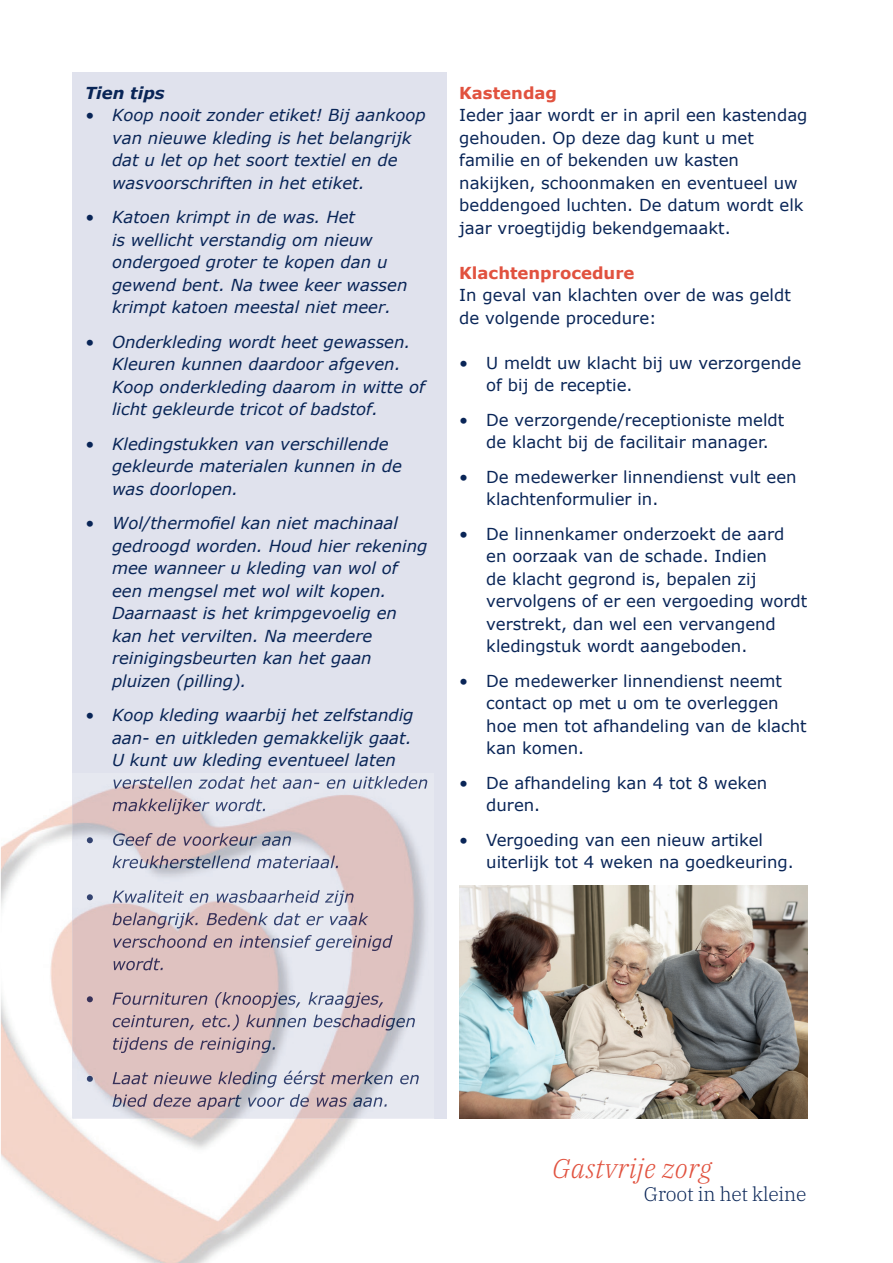
<style>
.page{position:relative;width:893px;height:1263px;background:#fff}
.page>*{position:absolute;margin:0;border:0;box-sizing:border-box;transform-origin:0 0}
.t1{font:italic 300 27px "IBM Plex Serif";letter-spacing:.01em;color:#e1523f}
.t2{font:300 19.5px "IBM Plex Serif";letter-spacing:-.01em;color:#092557}
.t3{font:16.5px/22.5px "Verdana";color:#092557}
.t4{font:italic 16.5px/22.5px "Verdana";color:#092557}
.t5{font:700 16.5px "Verdana";color:#e1523f}
.t6{font:italic 700 16.5px "Verdana";color:#092557}
</style>
<div class="page">
<div style="left:72px;top:72px;width:374px;height:1046px;background:#e0e2ed"></div>
<img style="left:1px;top:805px;width:433px;height:458px">
<img style="left:72px;top:788px;width:362px;height:330px">
<img style="left:113px;top:776px;width:315px;height:13px">
<img style="left:112px;top:798px;width:153px;height:16px">
<svg style="left:87px;top:837px;width:7px;height:9px"></svg>
<img style="left:113px;top:833px;width:179px;height:13px">
<img style="left:113px;top:855px;width:225px;height:13px">
<svg style="left:87px;top:894px;width:7px;height:9px"></svg>
<img style="left:113px;top:890px;width:242px;height:16px">
<img style="left:112px;top:912px;width:256px;height:16px">
<img style="left:113px;top:935px;width:280px;height:16px">
<img style="left:114px;top:957px;width:49px;height:13px">
<svg style="left:87px;top:996px;width:7px;height:9px"></svg>
<img style="left:113px;top:992px;width:272px;height:16px">
<img style="left:113px;top:1014px;width:303px;height:16px">
<img style="left:113px;top:1037px;width:162px;height:16px">
<svg style="left:87px;top:1076px;width:7px;height:8px"></svg>
<img style="left:113px;top:1070px;width:307px;height:17px">
<img style="left:112px;top:1094px;width:275px;height:16px">
<img style="left:459px;top:885px;width:349px;height:233px">
<p class="t6" style="left:85px;top:81px;width:81px">Tien tips</p>
<p class="t4" style="left:112px;top:104px;width:315px;text-indent:-27px">• Koop nooit zonder etiket! Bij aankoop van nieuwe kleding is het belangrijk dat u let op het soort textiel en de wasvoorschriften in het etiket.</p>
<p class="t4" style="left:112px;top:206px;width:297px;text-indent:-27px">• Katoen krimpt in de was. Het<br>is wellicht verstandig om nieuw ondergoed groter te kopen dan u gewend bent. Na twee keer wassen krimpt katoen meestal niet meer.</p>
<p class="t4" style="left:112px;top:330px;width:314px;text-indent:-27px">• Onderkleding wordt heet gewassen.<br>Kleuren kunnen daardoor afgeven.<br>Koop onderkleding daarom in witte of licht gekleurde tricot of badstof.</p>
<p class="t4" style="left:112px;top:432px;width:291px;text-indent:-27px">• Kledingstukken van verschillende gekleurde materialen kunnen in de was doorlopen.</p>
<p class="t4" style="left:112px;top:512px;width:317px;text-indent:-27px">• Wol/thermofiel kan niet machinaal gedroogd worden. Houd hier rekening mee wanneer u kleding van wol of een mengsel met wol wilt kopen.<br>Daarnaast is het krimpgevoelig en kan het vervilten. Na meerdere reinigingsbeurten kan het gaan pluizen (pilling).</p>
<p class="t4" style="left:112px;top:704px;width:303px;text-align:justify;text-indent:-27px">• Koop kleding waarbij het zelfstandig aan- en uitkleden gemakkelijk gaat.<br>U kunt uw kleding eventueel laten</p>
<p class="t5" style="left:459px;top:81px;width:99px">Kastendag</p>
<p class="t3" style="left:459px;top:104px;width:350px">Ieder jaar wordt er in april een kastendag gehouden. Op deze dag kunt u met familie en of bekenden uw kasten nakijken, schoonmaken en eventueel uw beddengoed luchten. De datum wordt elk jaar vroegtijdig bekendgemaakt.</p>
<p class="t5" style="left:459px;top:261px;width:177px">Klachtenprocedure</p>
<p class="t3" style="left:459px;top:284px;width:333px">In geval van klachten over de was geldt de volgende procedure:</p>
<p class="t3" style="left:486px;top:351px;width:316px;text-indent:-27px">• U meldt uw klacht bij uw verzorgende of bij de receptie.</p>
<p class="t3" style="left:486px;top:408px;width:300px;text-indent:-27px">• De verzorgende/receptioniste meldt de klacht bij de facilitair manager.</p>
<p class="t3" style="left:486px;top:465px;width:312px;text-indent:-27px">• De medewerker linnendienst vult een klachtenformulier in.</p>
<p class="t3" style="left:486px;top:522px;width:323px;text-indent:-27px">• De linnenkamer onderzoekt de aard en oorzaak van de schade. Indien<br>de klacht gegrond is, bepalen zij vervolgens of er een vergoeding wordt verstrekt, dan wel een vervangend kledingstuk wordt aangeboden.</p>
<p class="t3" style="left:486px;top:669px;width:322px;text-indent:-27px">• De medewerker linnendienst neemt contact op met u om te overleggen hoe men tot afhandeling van de klacht kan komen.</p>
<p class="t3" style="left:486px;top:771px;width:283px;text-indent:-27px">• De afhandeling kan 4 tot 8 weken duren.</p>
<p class="t3" style="left:486px;top:828px;width:309px;text-indent:-27px">• Vergoeding van een nieuw artikel uiterlijk tot 4 weken na goedkeuring.</p>
<h1 class="t1" style="left:552px;top:1148px;width:161px">Gastvrije zorg</h1>
<p class="t2" style="left:644px;top:1179px;width:164px">Groot in het kleine</p>
</div>
